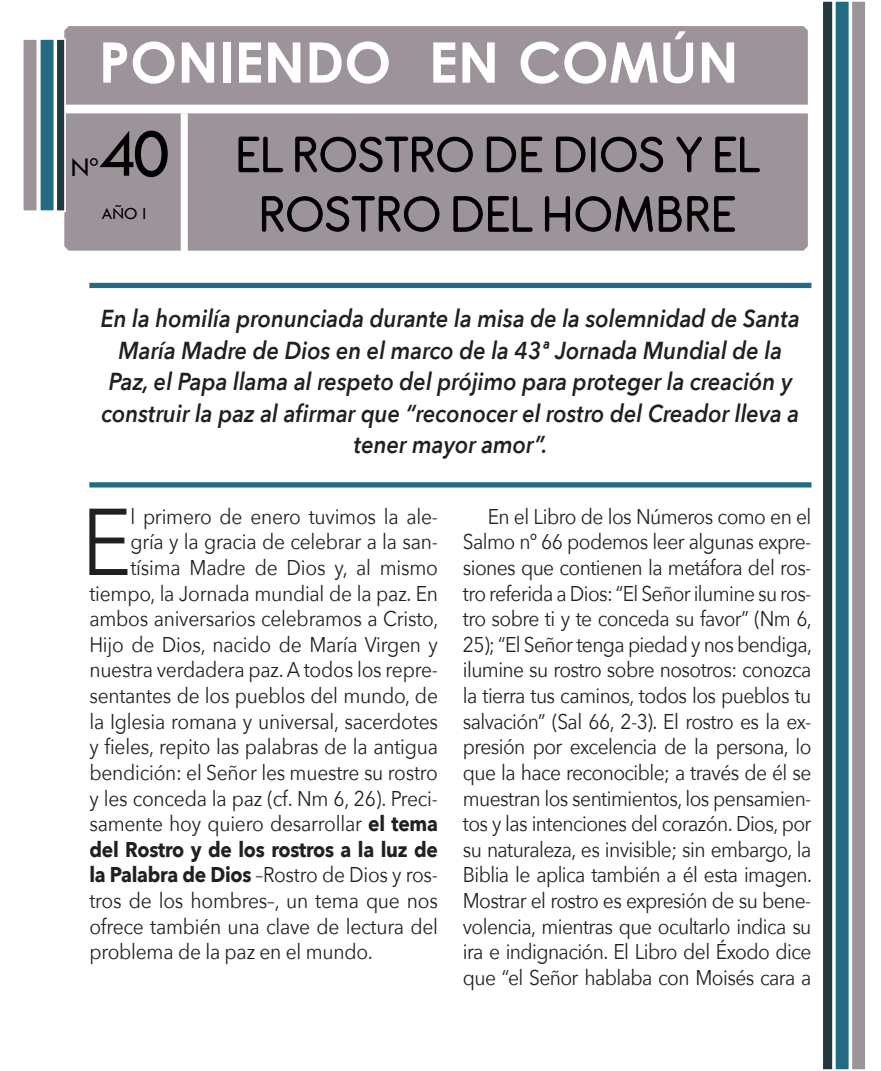
<style>
.page{position:relative;width:881px;height:1071px;background:#fff}
.page>*{position:absolute;margin:0;border:0;box-sizing:border-box;transform-origin:0 0}
.PARRAFO-INICIAL{font:93.8px "Avenir Next";color:#231f20;scale:.9 1}
.t1{font:70px "Tw Cen";color:#000001}
.t2{font:700 56px "Levenim";color:#fff}
.t3{font:54.25px "Antipasto";letter-spacing:.015em;color:#000001}
.t4{font:28px "Tw Cen";color:#000001}
.t5{font:italic 600 24.5px/31.5px "Avenir Next";color:#231f20;text-align:center;scale:.9 1}
.PARRAFO-REG{font:21.35px/25.6px "Avenir Next";letter-spacing:-.03em;color:#231f20;text-align:justify;scale:.9 1}
.PARRAFO-INICIAL-2{font:21.35px "Avenir Next";letter-spacing:-.01em;color:#231f20;scale:.9 1}
.PARRAFO-INICIAL-3{font:700 21.35px "Avenir Next";letter-spacing:-.01em;color:#231f20;scale:.9 1}
.t6{font:17.5px "Tw Cen";color:#000001}
.s1{font-family:"Trebuchet MS"}
.s2{font-weight:700}
</style>
<div class="page">
<div style="left:820px;top:0;width:13px;height:1071px;background:#213a40;border:2px solid #fff"></div>
<div style="left:833px;top:0;width:16px;height:1071px;background:#226b82;border:2px solid #fff"></div>
<div style="left:849px;top:0;width:17px;height:1071px;background:#9d939a;border:2px solid #fff"></div>
<div style="left:64px;top:26px;width:743px;height:225px;background:#9d939a"></div>
<div style="left:61px;top:105px;width:749px;height:8px;background:#fff"></div>
<div style="left:55px;top:38px;width:11px;height:174px;background:#213a40;border:2px solid #fff"></div>
<div style="left:39px;top:38px;width:16px;height:174px;background:#226b82;border:2px solid #fff"></div>
<div style="left:22px;top:38px;width:16px;height:174px;background:#9d939a;border:2px solid #fff"></div>
<div style="left:181px;top:113px;width:7px;height:139px;background:#fff"></div>
<svg style="left:238px;top:136px;width:45px;height:37px"></svg>
<svg style="left:295px;top:136px;width:178px;height:37px"></svg>
<svg style="left:486px;top:136px;width:56px;height:37px"></svg>
<svg style="left:556px;top:136px;width:107px;height:37px"></svg>
<svg style="left:676px;top:136px;width:26px;height:37px"></svg>
<svg style="left:715px;top:136px;width:45px;height:37px"></svg>
<svg style="left:261px;top:196px;width:178px;height:36px"></svg>
<svg style="left:453px;top:196px;width:80px;height:36px"></svg>
<svg style="left:544px;top:196px;width:191px;height:49px"></svg>
<div style="left:89px;top:482px;width:722px;height:6px;background:#226b82"></div>
<div style="left:89px;top:283px;width:722px;height:5px;background:#226b82"></div>
<p class="t2" style="left:99px;top:30px;width:641px">PONIENDO EN COM<span class="s1">Ú</span>N</p>
<p class="t1" style="left:98px;top:111px;width:74px">40</p>
<p class="t3" style="left:237px;top:124px;width:523px">EL ROSTRO DE DIOS Y EL</p>
<p class="t6" style="left:102px;top:203px;width:46px">AÑO I</p>
<p class="t3" style="left:260px;top:183px;width:478px">ROSTRO DEL HOMBRE</p>
<p class="t4" style="left:71px;top:150px;width:29px">Nº</p>
<p class="t5" style="left:101px;top:302px;width:777px">En la homilía pronunciada durante la misa de la solemnidad de Santa María Madre de Dios en el marco de la 43ª Jornada Mundial de la Paz, el Papa llama al respeto del prójimo para proteger la creación y construir la paz al afirmar que “reconocer el rostro del Creador lleva a tener mayor amor”.</p>
<p class="PARRAFO-INICIAL" style="left:81px;top:463px;width:57px">E</p>
<p class="PARRAFO-INICIAL-2" style="left:130px;top:498px;width:343px">l primero de enero tuvimos la ale-</p>
<p class="PARRAFO-INICIAL-2" style="left:130px;top:524px;width:343px">gría y la gracia de celebrar a la san-</p>
<p class="PARRAFO-INICIAL-2" style="left:130px;top:550px;width:343px">tísima Madre de Dios y, al mismo</p>
<p class="PARRAFO-INICIAL-2" style="left:89px;top:575px;width:388px">tiempo, la Jornada mundial de la paz. En</p>
<p class="PARRAFO-INICIAL-2" style="left:89px;top:601px;width:389px">ambos aniversarios celebramos a Cristo,</p>
<p class="PARRAFO-INICIAL-2" style="left:89px;top:626px;width:388px">Hijo de Dios, nacido de María Virgen y</p>
<p class="PARRAFO-INICIAL-2" style="left:89px;top:652px;width:388px">nuestra verdadera paz. A todos los repre-</p>
<p class="PARRAFO-INICIAL-2" style="left:89px;top:678px;width:388px">sentantes de los pueblos del mundo, de</p>
<p class="PARRAFO-INICIAL-2" style="left:89px;top:703px;width:388px">la Iglesia romana y universal, sacerdotes</p>
<p class="PARRAFO-INICIAL-2" style="left:89px;top:729px;width:388px">y fieles, repito las palabras de la antigua</p>
<p class="PARRAFO-INICIAL-2" style="left:89px;top:755px;width:388px">bendición: el Señor les muestre su rostro</p>
<p class="PARRAFO-INICIAL-2" style="left:89px;top:780px;width:388px">y les conceda la paz (cf. Nm 6, 26). Preci-</p>
<p class="PARRAFO-INICIAL-2" style="left:89px;top:806px;width:388px">samente hoy quiero desarrollar <span class="s2">el tema</span></p>
<p class="PARRAFO-INICIAL-3" style="left:89px;top:831px;width:388px">del Rostro y de los rostros a la luz de</p>
<p class="PARRAFO-INICIAL-2" style="left:89px;top:857px;width:388px"><span class="s2">la Palabra de Dios</span> –Rostro de Dios y ros-</p>
<p class="PARRAFO-INICIAL-2" style="left:89px;top:883px;width:388px">tros de los hombres–, un tema que nos</p>
<p class="PARRAFO-INICIAL-2" style="left:89px;top:908px;width:388px">ofrece también una clave de lectura del</p>
<p class="PARRAFO-INICIAL-2" style="left:89px;top:934px;width:316px">problema de la paz en el mundo.</p>
<p class="PARRAFO-REG" style="left:462px;top:503px;width:389px;text-indent:25px">En el Libro de los Números como en el Salmo nº 66 podemos leer algunas expre&shy;siones que contienen la metáfora del ros&shy;tro referida a Dios: “El Señor ilumine su ros&shy;tro sobre ti y te conceda su favor” (Nm 6, 25); “El Señor tenga piedad y nos bendiga, ilumine su rostro sobre nosotros: conozca la tierra tus caminos, todos los pueblos tu salvación” (Sal 66, 2-3). El rostro es la ex&shy;presión por excelencia de la persona, lo que la hace reconocible; a través de él se muestran los sentimientos, los pensamien&shy;tos y las intenciones del corazón. Dios, por su naturaleza, es invisible; sin embargo, la Biblia le aplica también a él esta imagen.<br>Mostrar el rostro es expresión de su bene&shy;volencia, mientras que ocultarlo indica su ira e indignación. El Libro del Éxodo dice que “el Señor hablaba con Moisés cara a</p>
</div>
